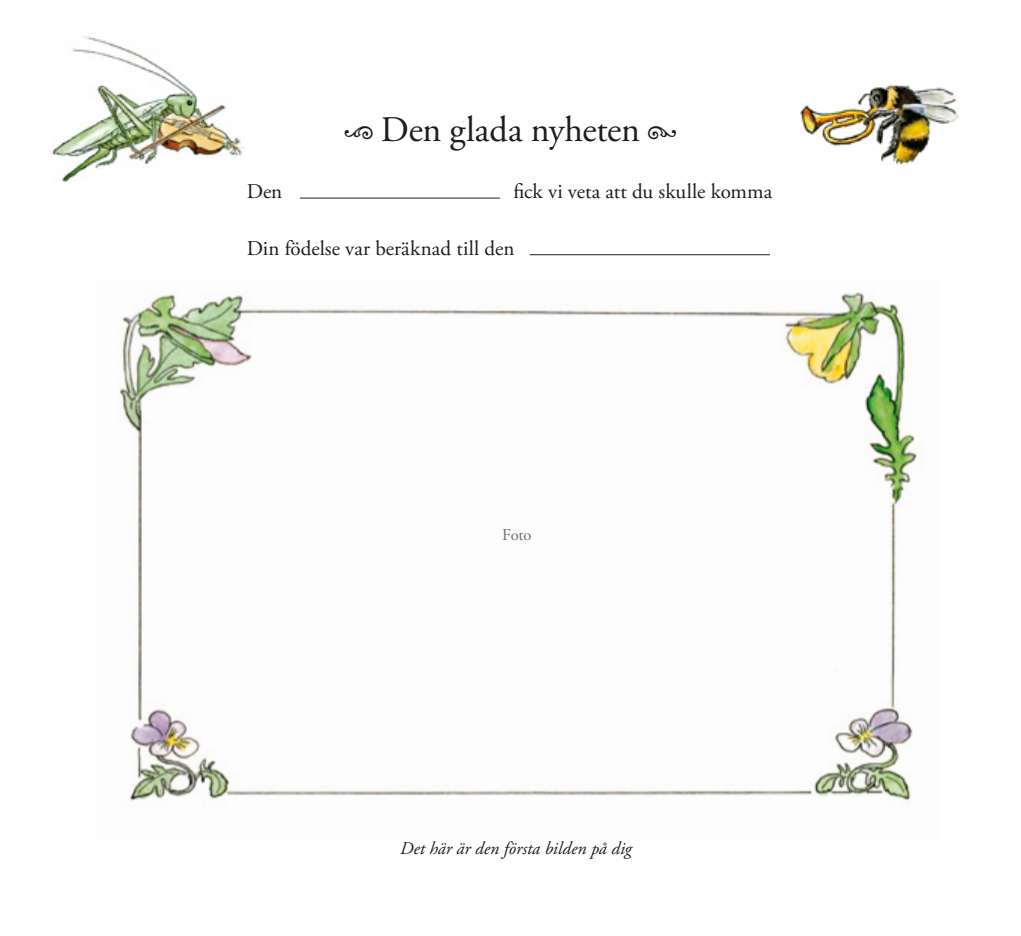
<style>
.page{position:relative;width:1021px;height:936px;background:#fff}
.page>*{position:absolute;margin:0;border:0;box-sizing:border-box;transform-origin:0 0}
.t1{font:36px "Adobe Garamond Pro";letter-spacing:-.005em;color:#1d1d1b}
.t2{font:21px "Adobe Garamond Pro";color:#1d1d1b}
.t3{font:italic 18px "Adobe Garamond Pro";color:#1d1d1b}
.t4{font:16.5px "Adobe Garamond Pro";color:#70706f}
</style>
<div class="page">
<img style="left:119px;top:292px;width:798px;height:509px">
<img style="left:52px;top:36px;width:193px;height:146px">
<img style="left:800px;top:84px;width:159px;height:81px">
<hr style="left:300px;top:198px;width:200px;height:1px;background:#1d1d1b">
<hr style="left:529px;top:254px;width:241px;height:1px;background:#1d1d1b">
<h1 class="t1" style="left:345px;top:108px;width:333px">• Den glada nyheten •</h1>
<p class="t2" style="left:247px;top:179px;width:37px">Den</p>
<p class="t2" style="left:513px;top:179px;width:260px">fick vi veta att du skulle komma</p>
<p class="t2" style="left:247px;top:236px;width:269px">Din födelse var beräknad till den</p>
<p class="t4" style="left:502px;top:525px;width:31px">Foto</p>
<p class="t3" style="left:400px;top:837px;width:233px">Det här är den första bilden på dig</p>
</div>
